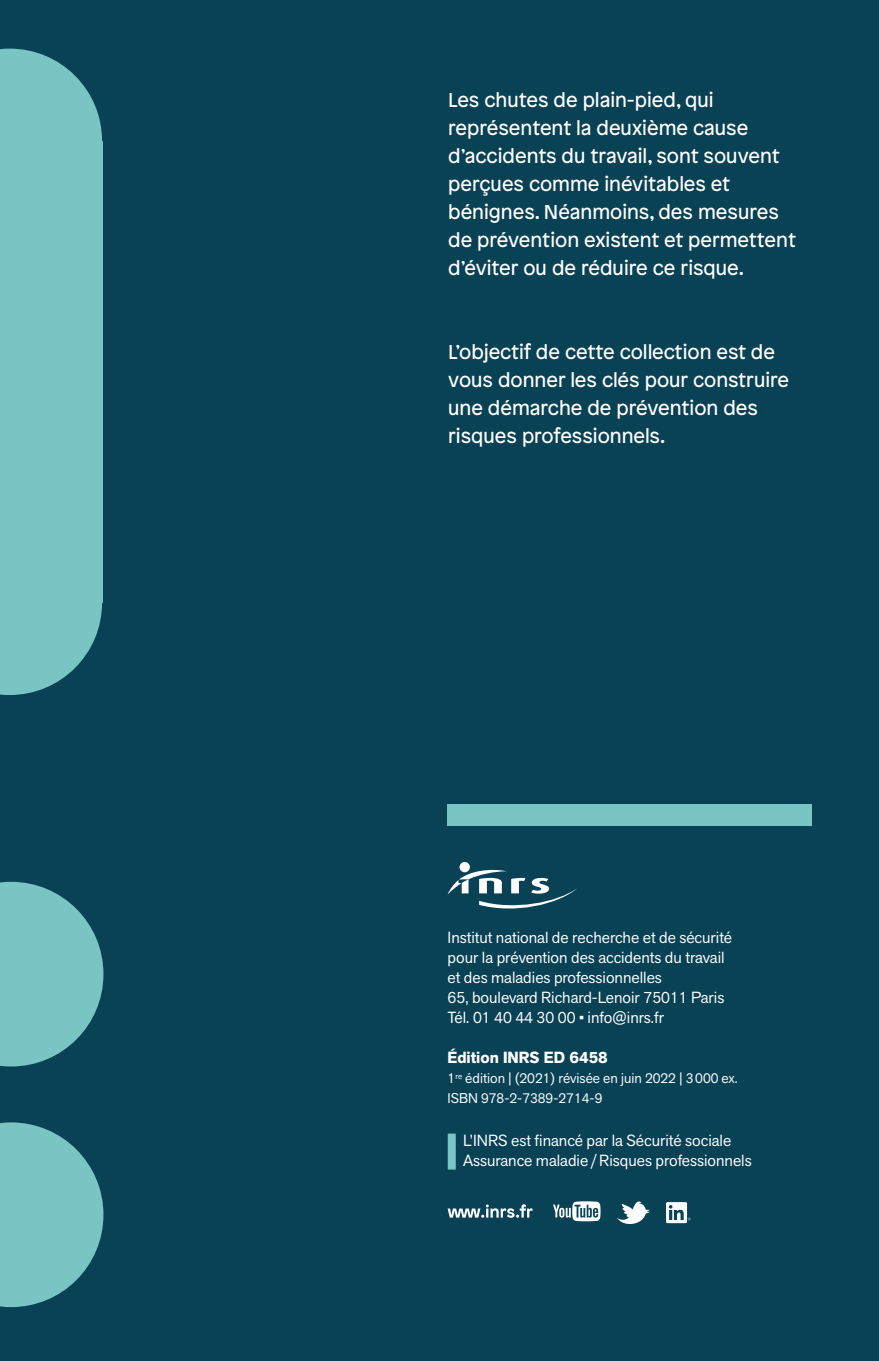
<style>
.page{position:relative;width:879px;height:1361px;background:#094155}
.page>*{position:absolute;margin:0;border:0;box-sizing:border-box;transform-origin:0 0}
.t1{font:20px/28px "Patron";color:#fff}
.t2{font:16px/20px "Akzid Grtsk Next";color:#fff}
.t3{font:700 16px "Akzid Grtsk Next";color:#fff}
.t4{font:14px/20px "Akzid Grtsk Next";color:#fff}
</style>
<div class="page">
<div style="left:447px;top:803px;width:364px;height:22px;background:#79c5c4"></div>
<svg style="left:0;top:882px;width:103px;height:184px"></svg>
<svg style="left:0;top:1122px;width:103px;height:185px"></svg>
<svg style="left:0;top:49px;width:102px;height:92px"></svg>
<svg style="left:0;top:603px;width:102px;height:92px"></svg>
<div style="left:0;top:141px;width:102px;height:462px;background:#79c5c4"></div>
<div style="left:459px;top:862px;width:11px;height:10px;background:#fff;border-radius:50%"></div>
<svg style="left:447px;top:868px;width:130px;height:40px"></svg>
<div style="left:448px;top:1133px;width:8px;height:36px;background:#79c5c4"></div>
<svg style="left:617px;top:1201px;width:33px;height:23px"></svg>
<svg style="left:447px;top:1204px;width:86px;height:13px"></svg>
<svg style="left:553px;top:1201px;width:47px;height:20px"></svg>
<div style="left:666px;top:1202px;width:21px;height:21px;background:#fff;border-radius:2px"></div>
<svg style="left:669px;top:1205px;width:22px;height:15px"></svg>
<p class="t1" style="left:448px;top:85px;width:349px">Les chutes de plain-pied, qui représentent la deuxième cause d’accidents du travail, sont souvent perçues comme inévitables et bénignes. Néanmoins, des mesures de prévention existent et permettent d’éviter ou de réduire ce risque.</p>
<p class="t1" style="left:448px;top:337px;width:342px">L’objectif de cette collection est de vous donner les clés pour construire une démarche de prévention des risques professionnels.</p>
<p class="t2" style="left:447px;top:927px;width:286px">Institut national de recherche et de sécurité pour la prévention des accidents du travail et des maladies professionnelles<br>65, boulevard Richard-Lenoir 75011 Paris Tél. 01 40 44 30 00 • info@inrs.fr</p>
<p class="t3" style="left:447px;top:1047px;width:162px">Édition INRS ED 6458</p>
<p class="t4" style="left:447px;top:1068px;width:291px">1<sup>re</sup> édition | (2021) révisée en juin 2022 | 3000 ex.<br>ISBN 978-2-7389-2714-9</p>
<p class="t2" style="left:463px;top:1130px;width:290px">L’INRS est financé par la Sécurité sociale<br>Assurance maladie/Risques professionnels</p>
</div>
